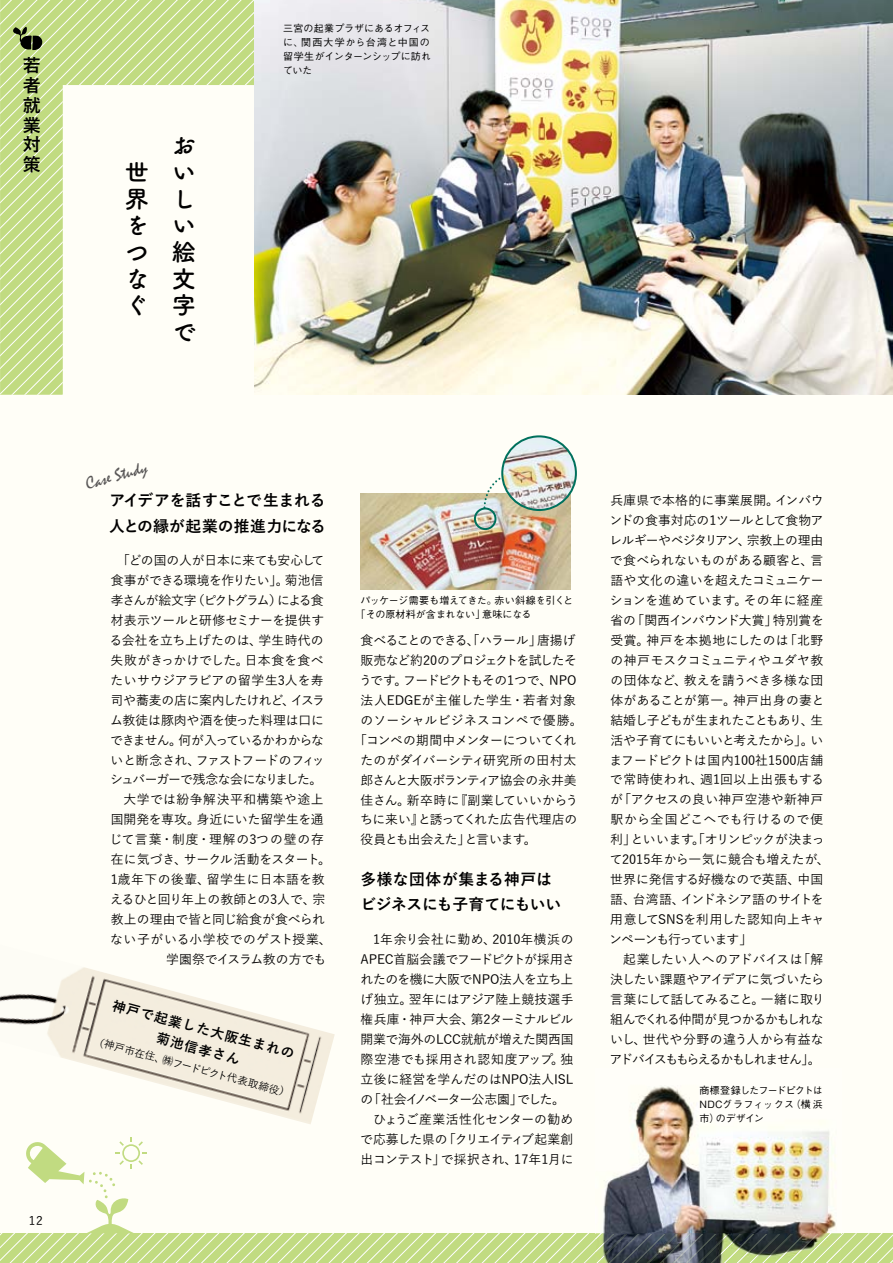
<style>
.page{position:relative;width:893px;height:1263px;background:#fffef7}
.page>*{position:absolute;margin:0;border:0;box-sizing:border-box;transform-origin:0 0}
.t1{font:24.15px/26.7px "Tsuku B Rd Gothic Bold 90 pv RKSJ V";color:#000}
.t2{font:18px/19.8px "Yu Go Bold 90 pv RKSJ V";color:#000;text-align:justify}
.t3{font:17.7px "Mistral";color:#595757}
.t4{font:15.75px/25.7px "Yu Go Bold 90 pv RKSJ H";letter-spacing:-.005em;color:#000}
.t5{font:13.5px "Yu Go Bold 90 pv RKSJ H";color:#000}
.t6{font:12.9px/20px "Yu Go Medium 90 pv RKSJ H";letter-spacing:-.01em;color:#000}
.t7{font:12.9px "Yu Go Medium 90 pv RKSJ H";letter-spacing:-.045em;color:#000}
.t8{font:12.9px "Yu Go Medium 90 pv RKSJ H";letter-spacing:.01em;color:#000}
.t9{font:12.9px "Yu Go Medium 90 pv RKSJ H";letter-spacing:-.065em;color:#000}
.t10{font:12.9px "Yu Go Medium 90 pv RKSJ H";letter-spacing:.04em;color:#000}
.t11{font:12.9px "Yu Go Medium 90 pv RKSJ H";letter-spacing:-.07em;color:#000}
.t12{font:12.9px "Yu Go Medium 90 pv RKSJ H";letter-spacing:-.05em;color:#000}
.t13{font:12.9px "Yu Go Medium 90 pv RKSJ H";letter-spacing:-.105em;color:#000}
.t14{font:12.9px "Yu Go Medium 90 pv RKSJ H";letter-spacing:-.08em;color:#000}
.t15{font:12.9px "Yu Go Medium 90 pv RKSJ H";letter-spacing:.03em;color:#000}
.t16{font:12.9px "Yu Go Medium 90 pv RKSJ H";letter-spacing:.075em;color:#000}
.t17{font:12.9px "Yu Go Medium 90 pv RKSJ H";letter-spacing:.02em;color:#000}
.t18{font:12.9px "Yu Go Medium 90 pv RKSJ H";letter-spacing:.045em;color:#000}
.t19{font:12px "Yu Go Medium 90 pv RKSJ H";color:#000}
.t20{font:10.5px "Yu Go Medium 90 pv RKSJ H";color:#000}
.t21{font:10.05px/14.2px "Gothic BBB Pro Medium 90 pv RKSJ H";letter-spacing:-.005em;color:#000}
</style>
<div class="page">
<svg style="left:0;top:0;width:254px;height:395px"></svg>
<img style="left:254px;top:0;width:639px;height:395px">
<img style="left:634px;top:1086px;width:196px;height:51px">
<svg style="left:0;top:1137px;width:893px;height:126px"></svg>
<img style="left:0;top:967px;width:335px;height:157px">
<img style="left:361px;top:494px;width:209px;height:96px">
<div style="left:474px;top:507px;width:22px;height:23px;border:2px solid #00715d;border-radius:50%"></div>
<svg style="left:482px;top:477px;width:31px;height:33px"></svg>
<img style="left:502px;top:436px;width:74px;height:74px;border-radius:37px">
<div style="left:501px;top:435px;width:76px;height:76px;border:2px solid #00715d;border-radius:50%"></div>
<svg style="left:10px;top:27px;width:32px;height:23px"></svg>
<h2 class="t2" style="left:23px;top:56px;width:19px">若者就業対策</h2>
<h1 class="t1" style="left:125px;top:157px;width:25px;text-align:justify">世界をつなぐ</h1>
<h1 class="t1" style="left:172px;top:131px;width:25px">おいしい絵文字で</h1>
<p class="t21" style="left:283px;top:19px;width:149px">三宮の起業プラザにあるオフィスに、関西大学から台湾と中国の留学生がインターンシップに訪れていた</p>
<p class="t19" style="left:29px;top:1210px;width:15px">12</p>
<h3 class="t3" style="left:84px;top:474px;width:65px;rotate:-15deg">Case Study</h3>
<p class="t4" style="left:109px;top:488px;width:218px">アイデアを話すことで生まれる人との縁が起業の推進力になる</p>
<p class="t6" style="left:117px;top:549px;width:209px">「どの国の人が日本に来ても安心して</p>
<p class="t6" style="left:111px;top:568px;width:214px">食事ができる環境を作りたい」。菊池信</p>
<p class="t13" style="left:111px;top:588px;width:214px">孝さんが絵文字（ピクトグラム）による食</p>
<p class="t6" style="left:111px;top:608px;width:215px">材表示ツールと研修セミナーを提供す</p>
<p class="t8" style="left:110px;top:628px;width:216px">る会社を立ち上げたのは、学生時代の</p>
<p class="t8" style="left:111px;top:648px;width:214px">失敗がきっかけでした。日本食を食べ</p>
<p class="t6" style="left:111px;top:668px;width:215px">たいサウジアラビアの留学生3人を寿</p>
<p class="t7" style="left:111px;top:688px;width:216px">司や蕎麦の店に案内したけれど、イスラ</p>
<p class="t6" style="left:110px;top:708px;width:215px">ム教徒は豚肉や酒を使った料理は口に</p>
<p class="t11" style="left:110px;top:728px;width:215px">できません。何が入っているかわからな</p>
<p class="t7" style="left:111px;top:748px;width:216px">いと断念され、ファストフードのフィッ</p>
<p class="t14" style="left:110px;top:768px;width:214px">シュバーガーで残念な会になりました。</p>
<p class="t18" style="left:111px;top:788px;width:214px">　大学では紛争解決平和構築や途上</p>
<p class="t6" style="left:111px;top:808px;width:215px">国開発を専攻。身近にいた留学生を通</p>
<p class="t16" style="left:110px;top:828px;width:216px">じて言葉・制度・理解の3つの壁の存</p>
<p class="t6" style="left:111px;top:848px;width:222px">在に気づき、サークル活動をスタート。</p>
<p class="t10" style="left:111px;top:867px;width:215px">1歳年下の後輩、留学生に日本語を教</p>
<p class="t7" style="left:110px;top:887px;width:217px">えるひと回り年上の教師との3人で、宗</p>
<p class="t6" style="left:111px;top:908px;width:216px">教上の理由で皆と同じ給食が食べられ</p>
<p class="t10" style="left:110px;top:927px;width:223px">ない子がいる小学校でのゲスト授業、</p>
<p class="t6" style="left:166px;top:948px;width:162px">学園祭でイスラム教の方でも</p>
<p class="t5" style="left:115px;top:997px;width:189px;rotate:15deg">神戸で起業した大阪生まれの</p>
<p class="t5" style="left:159px;top:1030px;width:88px;rotate:15deg">菊池信孝さん</p>
<p class="t20" style="left:97px;top:1031px;width:204px;rotate:15deg">（神戸市在住、㈱フードピクト代表取締役）</p>
<p class="t21" style="left:356px;top:591px;width:219px;text-indent:5px">パッケージ需要も増えてきた。赤い斜線を引くと「その原材料が含まれない」意味になる</p>
<p class="t9" style="left:361px;top:628px;width:217px">食べることのできる、「ハラール」唐揚げ</p>
<p class="t7" style="left:361px;top:648px;width:218px">販売など約20のプロジェクトを試したそ</p>
<p class="t12" style="left:359px;top:668px;width:219px">うです。フードピクトもその1つで、NPO</p>
<p class="t15" style="left:361px;top:688px;width:217px">法人EDGEが主催した学生・若者対象</p>
<p class="t17" style="left:360px;top:708px;width:223px">のソーシャルビジネスコンペで優勝。</p>
<p class="t6" style="left:354px;top:728px;width:224px">「コンペの期間中メンターについてくれ</p>
<p class="t8" style="left:360px;top:748px;width:217px">たのがダイバーシティ研究所の田村太</p>
<p class="t9" style="left:361px;top:768px;width:218px">郎さんと大阪ボランティア協会の永井美</p>
<p class="t6" style="left:361px;top:788px;width:219px">佳さん。新卒時に『副業していいからう</p>
<p class="t6" style="left:360px;top:808px;width:219px">ちに来い』と誘ってくれた広告代理店の</p>
<p class="t11" style="left:361px;top:828px;width:178px">役員とも出会えた」と言います。</p>
<p class="t4" style="left:361px;top:866px;width:202px">多様な団体が集まる神戸はビジネスにも子育てにもいい</p>
<p class="t6" style="left:360px;top:928px;width:216px">　1年余り会社に勤め、2010年横浜の<br>APEC首脳会議でフードピクトが採用されたのを機に大阪でNPO法人を立ち上げ独立。翌年にはアジア陸上競技選手権兵庫・神戸大会、第2ターミナルビル開業で海外のLCC就航が増えた関西国際空港でも採用され認知度アップ。独立後に経営を学んだのはNPO法人ISLの「社会イノベーター公志園」でした。　ひょうご産業活性化センターの勧めで応募した県の「クリエイティブ起業創出コンテスト」で採択され、17年1月に</p>
<p class="t6" style="left:609px;top:489px;width:222px">兵庫県で本格的に事業展開。インバウンドの食事対応の1ツールとして食物アレルギーやベジタリアン、宗教上の理由で食べられないものがある顧客と、言語や文化の違いを超えたコミュニケーションを進めています。その年に経産省の「関西インバウンド大賞」特別賞を受賞。神戸を本拠地にしたのは「北野の神戸モスクコミュニティやユダヤ教の団体など、教えを請うべき多様な団体があることが第一。神戸出身の妻と結婚し子どもが生まれたこともあり、生活や子育てにもいいと考えたから」。いまフードピクトは国内100社1500店舗で常時使われ、週1回以上出張もするが「アクセスの良い神戸空港や新神戸駅から全国どこへでも行けるので便利」といいます。「オリンピックが決まって2015年から一気に競合も増えたが、世界に発信する好機なので英語、中国語、台湾語、インドネシア語のサイトを用意してSNSを利用した認知向上キャンペーンも行っています」<br>　起業したい人へのアドバイスは「解決したい課題やアイデアに気づいたら言葉にして話してみること。一緒に取り組んでくれる仲間が見つかるかもしれないし、世代や分野の違う人から有益なアドバイスももらえるかもしれません」。</p>
<p class="t21" style="left:699px;top:1081px;width:125px;text-align:justify">商標登録したフードピクトはNDCグラフィックス（横浜市）のデザイン</p>
</div>
